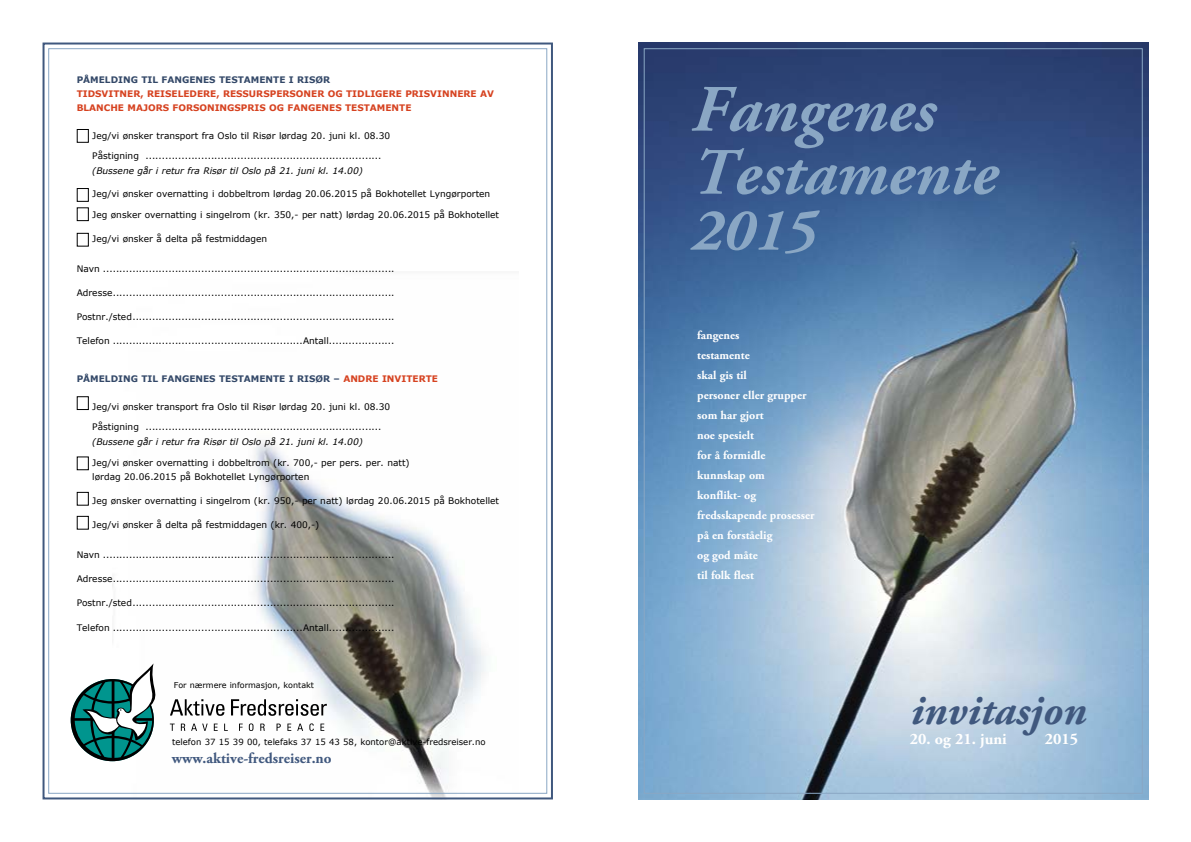
<style>
.page{position:relative;width:1191px;height:842px;background:#fff}
.page>*{position:absolute;margin:0;border:0;box-sizing:border-box;transform-origin:0 0}
.t1{font:italic 700 66px/63px "Adobe Garamond Pro";color:#8aa7c4}
.t2{font:italic 700 60px "Adobe Garamond Pro";color:#8aa7c4}
.t3{font:italic 700 43.1px "Adobe Garamond Pro";color:#40587e}
.t4{font:700 16px "Adobe Garamond Pro";color:#fff}
.t5{font:700 15px "Adobe Garamond Pro";color:#40587e}
.t6{font:700 12px/20px "Adobe Garamond Pro";color:#fff}
.t7{font:9px/14px "Verdana";color:#000}
.t8{font:700 9px/14px "Verdana";color:#d64220}
.t9{font:italic 9px "Verdana";color:#000}
.t10{font:700 9px "Verdana";color:#334868}
.t11{font:8.5px "Verdana";color:#000}
.t12{font:8px "Verdana";color:#000}
.s1{color:#d64220}
</style>
<div class="page">
<img style="left:113px;top:442px;width:373px;height:354px">
<img style="left:638px;top:43px;width:510px;height:756px">
<svg style="left:170px;top:724px;width:5px;height:7px"></svg>
<svg style="left:181px;top:724px;width:4px;height:7px"></svg>
<svg style="left:191px;top:724px;width:17px;height:7px"></svg>
<svg style="left:214px;top:724px;width:4px;height:7px"></svg>
<svg style="left:224px;top:724px;width:4px;height:7px"></svg>
<svg style="left:239px;top:724px;width:4px;height:7px"></svg>
<svg style="left:249px;top:723px;width:4px;height:8px"></svg>
<svg style="left:260px;top:724px;width:5px;height:7px"></svg>
<svg style="left:276px;top:724px;width:5px;height:7px"></svg>
<svg style="left:287px;top:724px;width:4px;height:7px"></svg>
<svg style="left:297px;top:724px;width:6px;height:7px"></svg>
<svg style="left:309px;top:723px;width:5px;height:8px"></svg>
<svg style="left:320px;top:724px;width:4px;height:7px"></svg>
<svg style="left:170px;top:699px;width:54px;height:17px"></svg>
<svg style="left:231px;top:699px;width:96px;height:17px"></svg>
<svg style="left:71px;top:663px;width:91px;height:98px"></svg>
<div style="left:77px;top:129px;width:12px;height:14px;border:1px solid #000"></div>
<div style="left:77px;top:233px;width:12px;height:14px;border:1px solid #000"></div>
<div style="left:77px;top:188px;width:12px;height:14px;border:1px solid #000"></div>
<div style="left:77px;top:207px;width:12px;height:14px;border:1px solid #000"></div>
<div style="left:77px;top:396px;width:12px;height:14px;border:1px solid #000"></div>
<div style="left:77px;top:456px;width:12px;height:14px;border:1px solid #000"></div>
<div style="left:77px;top:492px;width:12px;height:14px;border:1px solid #000"></div>
<div style="left:77px;top:516px;width:12px;height:14px;border:1px solid #000"></div>
<p class="t10" style="left:77px;top:74px;width:255px">PÅMELDING TIL FANGENES TESTAMENTE I RISØR</p>
<p class="t8" style="left:77px;top:87px;width:419px">TIDSVITNER, REISELEDERE, RESSURSPERSONER OG TIDLIGERE PRISVINNERE AV<br>BLANCHE MAJORS FORSONINGSPRIS OG FANGENES TESTAMENTE</p>
<p class="t7" style="left:92px;top:129px;width:299px">Jeg/vi ønsker transport fra Oslo til Risør lørdag 20. juni kl. 08.30</p>
<p class="t7" style="left:92px;top:149px;width:291px">Påstigning ........................................................................</p>
<p class="t9" style="left:92px;top:165px;width:272px">(Bussene går i retur fra Risør til Oslo på 21. juni kl. 14.00)</p>
<p class="t7" style="left:92px;top:187px;width:399px">Jeg/vi ønsker overnatting i dobbeltrom lørdag 20.06.2015 på Bokhotellet Lyngørporten</p>
<p class="t7" style="left:92px;top:208px;width:408px">Jeg ønsker overnatting i singelrom (kr. 350,- per natt) lørdag 20.06.2015 på Bokhotellet</p>
<p class="t7" style="left:92px;top:232px;width:176px">Jeg/vi ønsker å delta på festmiddagen</p>
<p class="t7" style="left:77px;top:262px;width:319px">Navn .........................................................................................</p>
<p class="t7" style="left:77px;top:286px;width:319px">Adresse......................................................................................</p>
<p class="t7" style="left:77px;top:310px;width:319px">Postnr./sted................................................................................</p>
<p class="t7" style="left:77px;top:334px;width:319px">Telefon ..........................................................Antall....................</p>
<p class="t10" style="left:77px;top:373px;width:313px">PÅMELDING TIL FANGENES TESTAMENTE I RISØR – <span class="s1">ANDRE INVITERTE</span></p>
<p class="t7" style="left:92px;top:400px;width:299px">Jeg/vi ønsker transport fra Oslo til Risør lørdag 20. juni kl. 08.30</p>
<p class="t7" style="left:92px;top:420px;width:291px">Påstigning ........................................................................</p>
<p class="t9" style="left:92px;top:436px;width:272px">(Bussene går i retur fra Risør til Oslo på 21. juni kl. 14.00)</p>
<p class="t7" style="left:92px;top:456px;width:319px">Jeg/vi ønsker overnatting i dobbeltrom (kr. 700,- per pers. per. natt) lørdag 20.06.2015 på Bokhotellet Lyngørporten</p>
<p class="t7" style="left:92px;top:494px;width:408px">Jeg ønsker overnatting i singelrom (kr. 950,- per natt) lørdag 20.06.2015 på Bokhotellet</p>
<p class="t7" style="left:92px;top:518px;width:228px">Jeg/vi ønsker å delta på festmiddagen (kr. 400,-)</p>
<p class="t7" style="left:77px;top:548px;width:319px">Navn .........................................................................................</p>
<p class="t7" style="left:77px;top:572px;width:319px">Adresse......................................................................................</p>
<p class="t7" style="left:77px;top:596px;width:319px">Postnr./sted................................................................................</p>
<p class="t7" style="left:77px;top:620px;width:319px">Telefon ..........................................................Antall....................</p>
<p class="t12" style="left:174px;top:679px;width:142px">For nærmere informasjon, kontakt</p>
<p class="t11" style="left:172px;top:736px;width:315px">telefon 37 15 39 00, telefaks 37 15 43 58, kontor@aktive-fredsreiser.no</p>
<h3 class="t5" style="left:172px;top:750px;width:161px">www.aktive-fredsreiser.no</h3>
<h1 class="t1" style="left:691px;top:80px;width:308px">Fangenes<br>Testamente</h1>
<h2 class="t2" style="left:691px;top:196px;width:126px">2015</h2>
<h3 class="t6" style="left:697px;top:325px;width:119px">fangenes<br>testamente<br>skal gis til<br>personer eller grupper som har gjort<br>noe spesielt<br>for å formidle kunnskap om<br>konflikt- og fredsskapende prosesser på en forståelig<br>og god måte<br>til folk flest</h3>
<h3 class="t3" style="left:910px;top:685px;width:178px">invitasjon</h3>
<h3 class="t4" style="left:910px;top:729px;width:98px">20. og 21. juni</h3>
<h3 class="t4" style="left:1044px;top:729px;width:35px">2015</h3>
</div>
